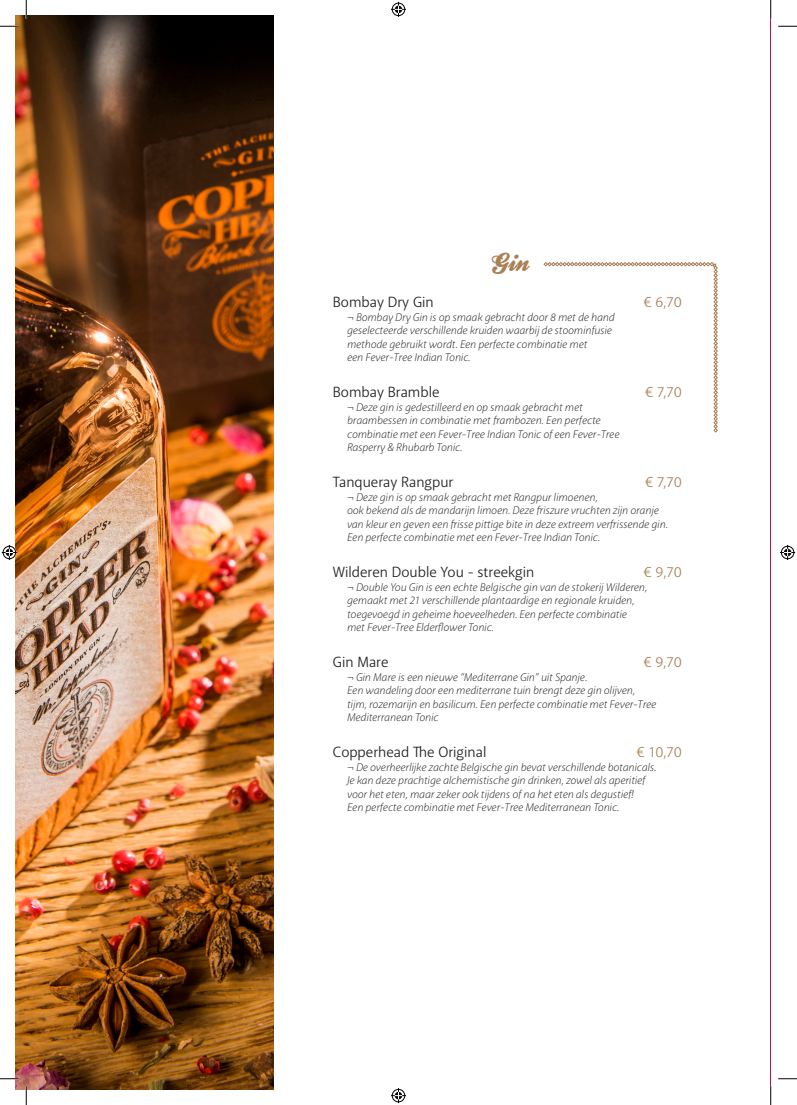
<style>
.page{position:relative;width:797px;height:1105px;background:#fff}
.page>*{position:absolute;margin:0;border:0;box-sizing:border-box;transform-origin:0 0}
.t1{font:italic 27.5px "Kestrel Script";color:#aa8157}
.t2{font:15px "Akagi Pro";color:#231f20}
.t3{font:15px "Akagi Pro";color:#aa8157}
.t4{font:italic 300 11.25px/13.5px "Akagi Pro";color:#231f20}
</style>
<div class="page">
<img style="left:16px;top:16px;width:257px;height:1073px">
<svg style="left:543px;top:262px;width:174px;height:170px"></svg>
<hr style="left:770px;top:16px;width:1px;height:1073px;background:#b31647">
<svg style="left:0;top:25px;width:19px;height:2px"></svg>
<svg style="left:778px;top:25px;width:19px;height:2px"></svg>
<svg style="left:0;top:1078px;width:19px;height:1px"></svg>
<svg style="left:778px;top:1078px;width:19px;height:1px"></svg>
<svg style="left:25px;top:0;width:2px;height:19px"></svg>
<svg style="left:25px;top:1086px;width:2px;height:19px"></svg>
<svg style="left:770px;top:0;width:1px;height:19px"></svg>
<svg style="left:770px;top:1086px;width:1px;height:19px"></svg>
<svg style="left:391px;top:2px;width:15px;height:15px"></svg>
<svg style="left:391px;top:1088px;width:15px;height:15px"></svg>
<svg style="left:2px;top:545px;width:15px;height:15px"></svg>
<svg style="left:780px;top:545px;width:15px;height:15px"></svg>
<h1 class="t1" style="left:488px;top:249px;width:41px">Gin</h1>
<h2 class="t2" style="left:333px;top:293px;width:102px">Bombay Dry Gin</h2>
<h2 class="t3" style="left:643px;top:293px;width:40px">€ 6,70</h2>
<p class="t4" style="left:347px;top:310px;width:269px">¬ Bombay Dry Gin is op smaak gebracht door 8 met de hand geselecteerde verschillende kruiden waarbij de stoominfusie methode gebruikt wordt. Een perfecte combinatie met<br>een Fever-Tree Indian Tonic.</p>
<h2 class="t2" style="left:333px;top:383px;width:108px">Bombay Bramble</h2>
<h2 class="t3" style="left:645px;top:383px;width:38px">€ 7,70</h2>
<p class="t4" style="left:347px;top:400px;width:274px">¬ Deze gin is gedestilleerd en op smaak gebracht met braambessen in combinatie met frambozen. Een perfecte combinatie met een Fever-Tree Indian Tonic of een Fever-Tree Rasperry &amp; Rhubarb Tonic.</p>
<h2 class="t2" style="left:333px;top:473px;width:122px">Tanqueray Rangpur</h2>
<h2 class="t3" style="left:645px;top:473px;width:38px">€ 7,70</h2>
<p class="t4" style="left:347px;top:490px;width:322px">¬ Deze gin is op smaak gebracht met Rangpur limoenen,<br>ook bekend als de mandarijn limoen. Deze friszure vruchten zijn oranje van kleur en geven een frisse pittige bite in deze extreem verfrissende gin.<br>Een perfecte combinatie met een Fever-Tree Indian Tonic.</p>
<h2 class="t2" style="left:333px;top:563px;width:203px">Wilderen Double You - streekgin</h2>
<h2 class="t3" style="left:643px;top:563px;width:40px">€ 9,70</h2>
<p class="t4" style="left:347px;top:580px;width:302px">¬ Double You Gin is een echte Belgische gin van de stokerij Wilderen, gemaakt met 21 verschillende plantaardige en regionale kruiden, toegevoegd in geheime hoeveelheden. Een perfecte combinatie met Fever-Tree Elderflower Tonic.</p>
<h2 class="t2" style="left:333px;top:653px;width:57px">Gin Mare</h2>
<h2 class="t3" style="left:643px;top:653px;width:40px">€ 9,70</h2>
<p class="t4" style="left:347px;top:670px;width:311px">¬ Gin Mare is een nieuwe “Mediterrane Gin” uit Spanje.<br>Een wandeling door een mediterrane tuin brengt deze gin olijven, tijm, rozemarijn en basilicum. Een perfecte combinatie met Fever-Tree Mediterranean Tonic</p>
<h2 class="t2" style="left:333px;top:743px;width:155px">Copperhead The Original</h2>
<h2 class="t3" style="left:636px;top:743px;width:47px">€ 10,70</h2>
<p class="t4" style="left:347px;top:760px;width:311px">¬ De overheerlijke zachte Belgische gin bevat verschillende botanicals.<br>Je kan deze prachtige alchemistische gin drinken, zowel als aperitief voor het eten, maar zeker ook tijdens of na het eten als degustief!<br>Een perfecte combinatie met Fever-Tree Mediterranean Tonic.</p>
</div>
